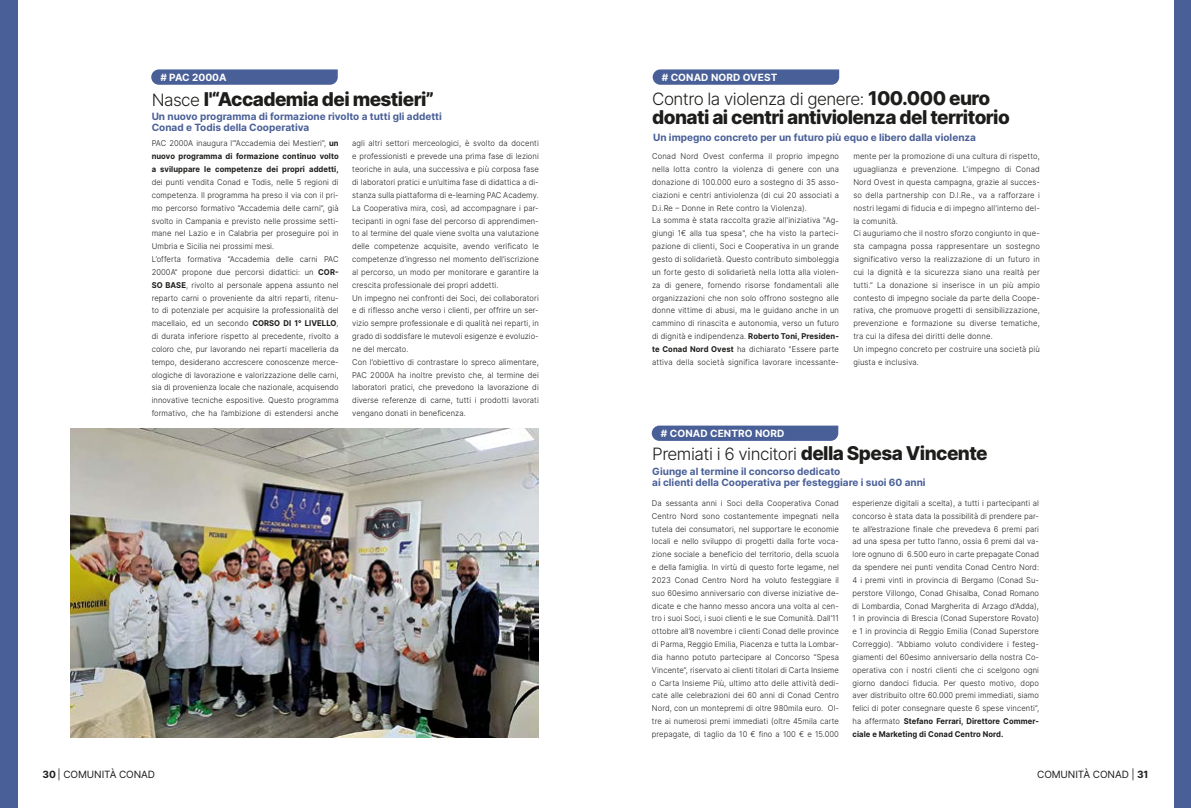
<style>
.page{position:relative;width:1191px;height:808px;background:#fff}
.page>*{position:absolute;margin:0;border:0;box-sizing:border-box;transform-origin:0 0}
.t1{font:800 19px "Inter";letter-spacing:-.03em;color:#1d1d1b}
.t2{font:300 17px "Inter";letter-spacing:-.03em;color:#1d1d1b}
.t3{font:700 10px/11px "Inter";color:#495f97}
.t4{font:700 10px "Inter";letter-spacing:.01em;color:#fff}
.t5{font:10px "Inter";letter-spacing:-.01em;color:#1d1d1b}
.t6{font:300 8px/12.8px "Inter";letter-spacing:.01em;color:#1d1d1b;scale:.95 1}
.t7{font:700 8px/12.8px "Inter";letter-spacing:.01em;color:#1d1d1b;text-align:justify;scale:.95 1}
.s1{font-weight:300;font-size:17px}
.s2{font-weight:300}
.s3{font-weight:700}
.s4{font-weight:800;font-size:19px}
</style>
<div class="page">
<div style="left:0;top:0;width:18px;height:808px;background:#495f97"></div>
<div style="left:1174px;top:0;width:17px;height:808px;background:#495f97"></div>
<svg style="left:151px;top:69px;width:187px;height:16px;background:#53689d"></svg>
<img style="left:71px;top:429px;width:468px;height:308px">
<svg style="left:652px;top:426px;width:186px;height:15px;background:#4c6198"></svg>
<svg style="left:652px;top:69px;width:187px;height:16px;background:#53689d"></svg>
<p class="t4" style="left:160px;top:70px;width:68px"># PAC 2000A</p>
<h1 class="t1" style="left:152px;top:84px;width:284px"><span class="s1">Nasce</span> l'“Accademia dei mestieri”</h1>
<p class="t3" style="left:152px;top:110px;width:292px">Un nuovo programma di formazione rivolto a tutti gli addetti<br>Conad e Todis della Cooperativa</p>
<p class="t7" style="left:152px;top:137px;width:198px"><span class="s2">PAC 2000A inaugura l’“Accademia dei Mestieri”,</span> un nuovo programma di formazione continuo volto a sviluppare le competenze dei propri addetti,</p>
<p class="t6" style="left:152px;top:176px;width:198px">dei punti vendita Conad e Todis, nelle 5 regioni di competenza. Il programma ha preso il via con il pri&shy;mo percorso formativo “Accademia delle carni”, già svolto in Campania e previsto nelle prossime setti&shy;mane nel Lazio e in Calabria per proseguire poi in Umbria e Sicilia nei prossimi mesi.<br>L’offerta formativa “Accademia delle carni PAC 2000A” propone due percorsi didattici: un <span class="s3">COR-SO BASE</span>, rivolto al personale appena assunto nel reparto carni o proveniente da altri reparti, ritenu&shy;to di potenziale per acquisire la professionalità del macellaio, ed un secondo <span class="s3">CORSO DI 1° LIVELLO</span>, di durata inferiore rispetto al precedente, rivolto a coloro che, pur lavorando nei reparti macelleria da tempo, desiderano accrescere conoscenze merce&shy;ologiche di lavorazione e valorizzazione delle carni, sia di provenienza locale che nazionale, acquisendo innovative tecniche espositive. Questo programma formativo, che ha l’ambizione di estendersi anche</p>
<p class="t6" style="left:352px;top:137px;width:198px">agli altri settori merceologici, è svolto da docenti e professionisti e prevede una prima fase di lezioni teoriche in aula, una successiva e più corposa fase di laboratori pratici e un’ultima fase di didattica a di&shy;stanza sulla piattaforma di e-learning PAC Academy.<br>La Cooperativa mira, così, ad accompagnare i par&shy;tecipanti in ogni fase del percorso di apprendimen&shy;to al termine del quale viene svolta una valutazione delle competenze acquisite, avendo verificato le competenze d’ingresso nel momento dell’iscrizione al percorso, un modo per monitorare e garantire la crescita professionale dei propri addetti.<br>Un impegno nei confronti dei Soci, dei collaboratori e di riflesso anche verso i clienti, per offrire un ser&shy;vizio sempre professionale e di qualità nei reparti, in grado di soddisfare le mutevoli esigenze e evoluzio&shy;ne del mercato.<br>Con l’obiettivo di contrastare lo spreco alimentare, PAC 2000A ha inoltre previsto che, al termine dei laboratori pratici, che prevedono la lavorazione di diverse referenze di carne, tutti i prodotti lavorati vengano donati in beneficenza.</p>
<p class="t4" style="left:662px;top:70px;width:117px"># CONAD NORD OVEST</p>
<h2 class="t2" style="left:652px;top:86px;width:339px">Contro la violenza di genere: <span class="s4">100.000 euro</span></h2>
<h1 class="t1" style="left:652px;top:103px;width:359px">donati ai centri antiviolenza del territorio</h1>
<p class="t3" style="left:653px;top:132px;width:324px">Un impegno concreto per un futuro più equo e libero dalla violenza</p>
<p class="t6" style="left:652px;top:150px;width:198px">Conad Nord Ovest conferma il proprio impegno nella lotta contro la violenza di genere con una donazione di 100.000 euro a sostegno di 35 asso&shy;ciazioni e centri antiviolenza (di cui 20 associati a D.i.Re – Donne in Rete contro la Violenza).<br>La somma è stata raccolta grazie all'iniziativa "Ag&shy;giungi 1€ alla tua spesa", che ha visto la parteci&shy;pazione di clienti, Soci e Cooperativa in un grande gesto di solidarietà. Questo contributo simboleggia un forte gesto di solidarietà nella lotta alla violen&shy;za di genere, fornendo risorse fondamentali alle organizzazioni che non solo offrono sostegno alle donne vittime di abusi, ma le guidano anche in un cammino di rinascita e autonomia, verso un futuro di dignità e indipendenza. <span class="s3">Roberto Toni, Presiden&shy;te Conad Nord Ovest</span> ha dichiarato "Essere parte attiva della società significa lavorare incessante-</p>
<p class="t6" style="left:853px;top:150px;width:198px">mente per la promozione di una cultura di rispetto, uguaglianza e prevenzione. L'impegno di Conad Nord Ovest in questa campagna, grazie al succes&shy;so della partnership con D.I.Re., va a rafforzare i nostri legami di fiducia e di impegno all'interno del&shy;la comunità.<br>Ci auguriamo che il nostro sforzo congiunto in que&shy;sta campagna possa rappresentare un sostegno significativo verso la realizzazione di un futuro in cui la dignità e la sicurezza siano una realtà per tutti.” La donazione si inserisce in un più ampio contesto di impegno sociale da parte della Coope&shy;rativa, che promuove progetti di sensibilizzazione, prevenzione e formazione su diverse tematiche, tra cui la difesa dei diritti delle donne.<br>Un impegno concreto per costruire una società più giusta e inclusiva.</p>
<p class="t4" style="left:661px;top:426px;width:125px"># CONAD CENTRO NORD</p>
<h2 class="t2" style="left:652px;top:442px;width:337px">Premiati i 6 vincitori <span class="s4">della Spesa Vincente</span></h2>
<p class="t3" style="left:652px;top:466px;width:275px">Giunge al termine il concorso dedicato<br>ai clienti della Cooperativa per festeggiare i suoi 60 anni</p>
<p class="t6" style="left:652px;top:496px;width:198px;text-align:justify">Da sessanta anni i Soci della Cooperativa Conad Centro Nord sono costantemente impegnati nella tutela dei consumatori, nel supportare le economie locali e nello sviluppo di progetti dalla forte voca&shy;zione sociale a beneficio del territorio, della scuola e della famiglia. In virtù di questo forte legame, nel 2023 Conad Centro Nord ha voluto festeggiare il suo 60esimo anniversario con diverse iniziative de&shy;dicate e che hanno messo ancora una volta al cen&shy;tro i suoi Soci, i suoi clienti e le sue Comunità. Dall’11 ottobre all’8 novembre i clienti Conad delle province di Parma, Reggio Emilia, Piacenza e tutta la Lombar&shy;dia hanno potuto partecipare al Concorso “Spesa Vincente”, riservato ai clienti titolari di Carta Insieme o Carta Insieme Più, ultimo atto delle attività dedi&shy;cate alle celebrazioni dei 60 anni di Conad Centro Nord, con un montepremi di oltre 980mila euro. Ol&shy;tre ai numerosi premi immediati (oltre 45mila carte prepagate, di taglio da 10 € fino a 100 € e 15.000</p>
<p class="t6" style="left:852px;top:496px;width:198px;text-align:justify">esperienze digitali a scelta), a tutti i partecipanti al concorso è stata data la possibilità di prendere par&shy;te all’estrazione finale che prevedeva 6 premi pari ad una spesa per tutto l’anno, ossia 6 premi dal va&shy;lore ognuno di 6.500 euro in carte prepagate Conad da spendere nei punti vendita Conad Centro Nord:<br>4 i premi vinti in provincia di Bergamo (Conad Su&shy;perstore Villongo, Conad Ghisalba, Conad Romano di Lombardia, Conad Margherita di Arzago d’Adda), 1 in provincia di Brescia (Conad Superstore Rovato) e 1 in provincia di Reggio Emilia (Conad Superstore Correggio). “Abbiamo voluto condividere i festeg&shy;giamenti del 60esimo anniversario della nostra Co&shy;operativa con i nostri clienti che ci scelgono ogni giorno dandoci fiducia. Per questo motivo, dopo aver distribuito oltre 60.000 premi immediati, siamo felici di poter consegnare queste 6 spese vincenti”, ha affermato <span class="s3">Stefano Ferrari, Direttore Commer&shy;ciale e Marketing di Conad Centro Nord.</span></p>
<p class="t5" style="left:43px;top:767px;width:114px"><span class="s3">30</span> | COMUNITÀ CONAD</p>
<p class="t5" style="left:1037px;top:767px;width:113px">COMUNITÀ CONAD | <span class="s3">31</span></p>
</div>
